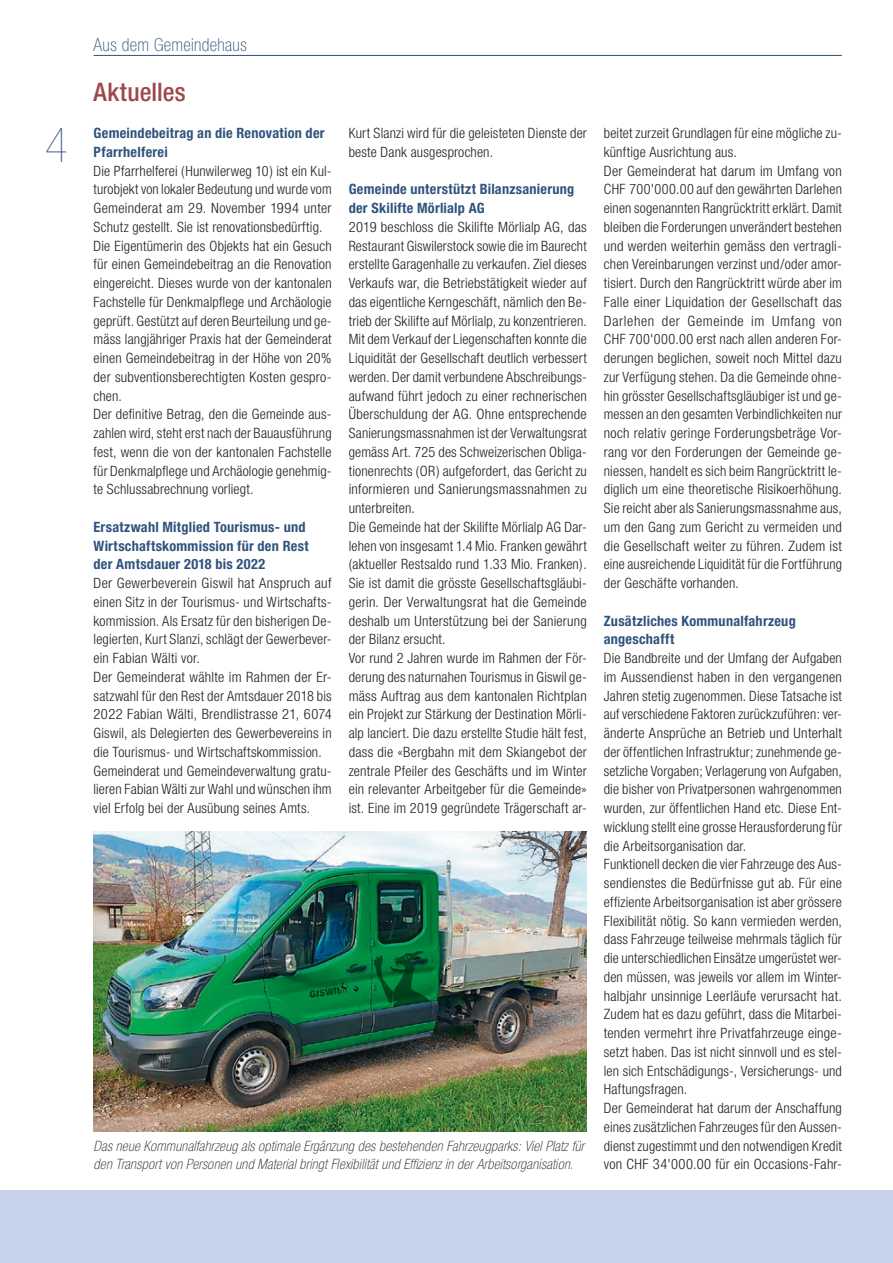
<style>
.page{position:relative;width:893px;height:1263px;background:#fff}
.page>*{position:absolute;margin:0;border:0;box-sizing:border-box;transform-origin:0 0}
.t1{font:900 condensed 48px "Helvetica Neue";color:#2f537c}
.t2{font:500 condensed 25.5px "Helvetica Neue";letter-spacing:.005em;color:#9d474b}
.t3{font:100 condensed 18px "Helvetica Neue";letter-spacing:.02em;color:#2f537c}
.t4{font:300 condensed 14.25px/18.8px "Helvetica Neue";letter-spacing:.015em;color:#231f20}
.t5{font:700 condensed 14.25px/18.8px "Helvetica Neue";letter-spacing:.02em;color:#2f537c}
.t6{font:italic 100 condensed 14.25px/18.8px "Helvetica Neue";letter-spacing:.02em;color:#231f20}
</style>
<div class="page">
<div style="left:0;top:1191px;width:893px;height:72px;background:#c6d2ea"></div>
<hr style="left:94px;top:55px;width:748px;height:1px;background:#2f537c">
<img style="left:94px;top:832px;width:493px;height:300px">
<h1 class="t1" style="left:45px;top:119px;width:25px">4</h1>
<p class="t3" style="left:94px;top:35px;width:155px">Aus dem Gemeindehaus</p>
<h2 class="t2" style="left:94px;top:76px;width:94px">Aktuelles</h2>
<p class="t5" style="left:94px;top:123px;width:233px">Gemeindebeitrag an die Renovation der<br>Pfarrhelferei</p>
<p class="t4" style="left:94px;top:161px;width:240px">Die Pfarrhelferei (Hunwilerweg 10) ist ein Kul&shy;turobjekt von lokaler Bedeutung und wurde vom Gemeinderat am 29. November 1994 unter Schutz gestellt. Sie ist renovationsbedürftig.<br>Die Eigentümerin des Objekts hat ein Gesuch für einen Gemeindebeitrag an die Renovation eingereicht. Dieses wurde von der kantonalen Fachstelle für Denkmalpflege und Archäologie geprüft. Gestützt auf deren Beurteilung und ge&shy;mäss langjähriger Praxis hat der Gemeinderat einen Gemeindebeitrag in der Höhe von 20% der subventionsberechtigten Kosten gespro&shy;chen.<br>Der definitive Betrag, den die Gemeinde aus&shy;zahlen wird, steht erst nach der Bauausführung fest, wenn die von der kantonalen Fachstelle für Denkmalpflege und Archäologie genehmig&shy;te Schlussabrechnung vorliegt.</p>
<p class="t5" style="left:94px;top:517px;width:217px">Ersatzwahl Mitglied Tourismus- und<br>Wirtschaftskommission für den Rest der Amtsdauer 2018 bis 2022</p>
<p class="t4" style="left:94px;top:574px;width:240px">Der Gewerbeverein Giswil hat Anspruch auf einen Sitz in der Tourismus- und Wirtschafts&shy;kommission. Als Ersatz für den bisherigen De&shy;legierten, Kurt Slanzi, schlägt der Gewerbever&shy;ein Fabian Wälti vor.<br>Der Gemeinderat wählte im Rahmen der Er&shy;satzwahl für den Rest der Amtsdauer 2018 bis 2022 Fabian Wälti, Brendlistrasse 21, 6074<br>Giswil, als Delegierten des Gewerbevereins in die Tourismus- und Wirtschaftskommission.<br>Gemeinderat und Gemeindeverwaltung gratu&shy;lieren Fabian Wälti zur Wahl und wünschen ihm viel Erfolg bei der Ausübung seines Amts.</p>
<p class="t4" style="left:349px;top:124px;width:240px">Kurt Slanzi wird für die geleisteten Dienste der beste Dank ausgesprochen.</p>
<p class="t5" style="left:349px;top:180px;width:227px">Gemeinde unterstützt Bilanzsanierung der Skilifte Mörlialp AG</p>
<p class="t4" style="left:349px;top:217px;width:240px">2019 beschloss die Skilifte Mörlialp AG, das Restaurant Giswilerstock sowie die im Baurecht erstellte Garagenhalle zu verkaufen. Ziel dieses Verkaufs war, die Betriebstätigkeit wieder auf das eigentliche Kerngeschäft, nämlich den Be&shy;trieb der Skilifte auf Mörlialp, zu konzentrieren.<br>Mit dem Verkauf der Liegenschaften konnte die Liquidität der Gesellschaft deutlich verbessert werden. Der damit verbundene Abschreibungs&shy;aufwand führt jedoch zu einer rechnerischen Überschuldung der AG. Ohne entsprechende Sanierungsmassnahmen ist der Verwaltungsrat gemäss Art. 725 des Schweizerischen Obliga&shy;tionenrechts (OR) aufgefordert, das Gericht zu informieren und Sanierungsmassnahmen zu unterbreiten.<br>Die Gemeinde hat der Skilifte Mörlialp AG Dar&shy;lehen von insgesamt 1.4 Mio. Franken gewährt (aktueller Restsaldo rund 1.33 Mio. Franken).<br>Sie ist damit die grösste Gesellschaftsgläubi&shy;gerin. Der Verwaltungsrat hat die Gemeinde deshalb um Unterstützung bei der Sanierung der Bilanz ersucht.<br>Vor rund 2 Jahren wurde im Rahmen der För&shy;derung des naturnahen Tourismus in Giswil ge&shy;mäss Auftrag aus dem kantonalen Richtplan ein Projekt zur Stärkung der Destination Mörli&shy;alp lanciert. Die dazu erstellte Studie hält fest, dass die «Bergbahn mit dem Skiangebot der zentrale Pfeiler des Geschäfts und im Winter ein relevanter Arbeitgeber für die Gemeinde» ist. Eine im 2019 gegründete Trägerschaft ar-</p>
<p class="t6" style="left:94px;top:1136px;width:492px">Das neue Kommunalfahrzeug als optimale Ergänzung des bestehenden Fahrzeugparks: Viel Platz für den Transport von Personen und Material bringt Flexibilität und Effizienz in der Arbeitsorganisation.</p>
<p class="t4" style="left:604px;top:124px;width:240px">beitet zurzeit Grundlagen für eine mögliche zu&shy;künftige Ausrichtung aus.<br>Der Gemeinderat hat darum im Umfang von CHF 700'000.00 auf den gewährten Darlehen einen sogenannten Rangrücktritt erklärt. Damit bleiben die Forderungen unverändert bestehen und werden weiterhin gemäss den vertragli&shy;chen Vereinbarungen verzinst und/oder amor&shy;tisiert. Durch den Rangrücktritt würde aber im Falle einer Liquidation der Gesellschaft das Darlehen der Gemeinde im Umfang von CHF 700'000.00 erst nach allen anderen For&shy;derungen beglichen, soweit noch Mittel dazu zur Verfügung stehen. Da die Gemeinde ohne&shy;hin grösster Gesellschaftsgläubiger ist und ge&shy;messen an den gesamten Verbindlichkeiten nur noch relativ geringe Forderungsbeträge Vor&shy;rang vor den Forderungen der Gemeinde ge&shy;niessen, handelt es sich beim Rangrücktritt le&shy;diglich um eine theoretische Risikoerhöhung.<br>Sie reicht aber als Sanierungsmassnahme aus, um den Gang zum Gericht zu vermeiden und die Gesellschaft weiter zu führen. Zudem ist eine ausreichende Liquidität für die Fortführung der Geschäfte vorhanden.</p>
<p class="t5" style="left:604px;top:611px;width:193px">Zusätzliches Kommunalfahrzeug angeschafft</p>
<p class="t4" style="left:604px;top:649px;width:240px">Die Bandbreite und der Umfang der Aufgaben im Aussendienst haben in den vergangenen Jahren stetig zugenommen. Diese Tatsache ist auf verschiedene Faktoren zurückzuführen: ver&shy;änderte Ansprüche an Betrieb und Unterhalt der öffentlichen Infrastruktur; zunehmende ge&shy;setzliche Vorgaben; Verlagerung von Aufgaben, die bisher von Privatpersonen wahrgenommen wurden, zur öffentlichen Hand etc. Diese Ent&shy;wicklung stellt eine grosse Herausforderung für die Arbeitsorganisation dar.<br>Funktionell decken die vier Fahrzeuge des Aus&shy;sendienstes die Bedürfnisse gut ab. Für eine effiziente Arbeitsorganisation ist aber grössere Flexibilität nötig. So kann vermieden werden, dass Fahrzeuge teilweise mehrmals täglich für die unterschiedlichen Einsätze umgerüstet wer&shy;den müssen, was jeweils vor allem im Winter&shy;halbjahr unsinnige Leerläufe verursacht hat.<br>Zudem hat es dazu geführt, dass die Mitarbei&shy;tenden vermehrt ihre Privatfahrzeuge einge&shy;setzt haben. Das ist nicht sinnvoll und es stel&shy;len sich Entschädigungs-, Versicherungs- und Haftungsfragen.<br>Der Gemeinderat hat darum der Anschaffung eines zusätzlichen Fahrzeuges für den Aussen&shy;dienst zugestimmt und den notwendigen Kredit von CHF 34'000.00 für ein Occasions-Fahr-</p>
</div>
